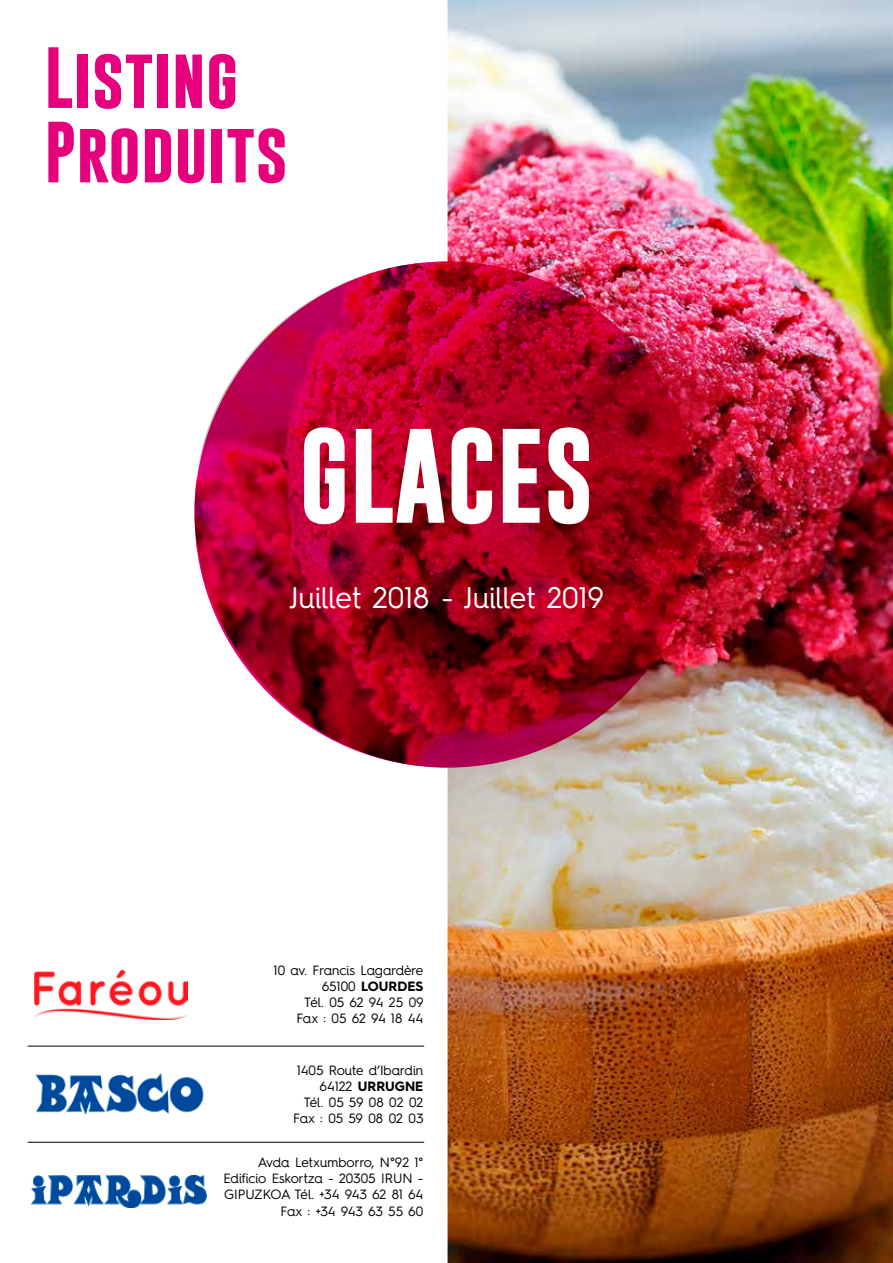
<style>
.page{position:relative;width:893px;height:1263px;background:#fff}
.page>*{position:absolute;margin:0;border:0;box-sizing:border-box;transform-origin:0 0}
.t1{font:700 96px "Gobold";color:#fff}
.t2{font:700 61.95px/74.4px "Gobold";color:#e6007d}
.t3{font:29.85px "Hurme Geometric Sans 4";color:#fff}
.t4{font:13.5px/16.2px "Hurme Geometric Sans 4";color:#000;text-align:right}
.s1{font-weight:700}
</style>
<div class="page">
<img style="left:448px;top:0;width:445px;height:1263px">
<img style="left:35px;top:971px;width:152px;height:48px">
<img style="left:35px;top:1073px;width:169px;height:42px">
<img style="left:31px;top:1176px;width:175px;height:32px">
<hr style="left:28px;top:1046px;width:396px;height:1px;background:#000">
<hr style="left:28px;top:1142px;width:396px;height:1px;background:#000">
<svg style="left:194px;top:261px;width:507px;height:507px;background:#a40022"></svg>
<h2 class="t2" style="left:44px;top:41px;width:245px">Listing<br>Produits</h2>
<h1 class="t1" style="left:299px;top:413px;width:297px">GLACES</h1>
<h3 class="t3" style="left:290px;top:576px;width:316px">Juillet 2018 - Juillet 2019</h3>
<p class="t4" style="left:274px;top:961px;width:151px">10 av. Francis Lagardère<br>65100 <span class="s1">LOURDES<br></span>Tél. 05 62 94 25 09<br>Fax : 05 62 94 18 44</p>
<p class="t4" style="left:293px;top:1061px;width:132px">1405 Route d’Ibardin<br>64122 <span class="s1">URRUGNE<br></span>Tél. 05 59 08 02 02<br>Fax : 05 59 08 02 03</p>
<p class="t4" style="left:223px;top:1154px;width:201px">Avda Letxumborro, N°92 1°<br>Edificio Eskortza - 20305 IRUN -<br>GIPUZKOA Tél. +34 943 62 81 64<br>Fax : +34 943 63 55 60</p>
</div>
